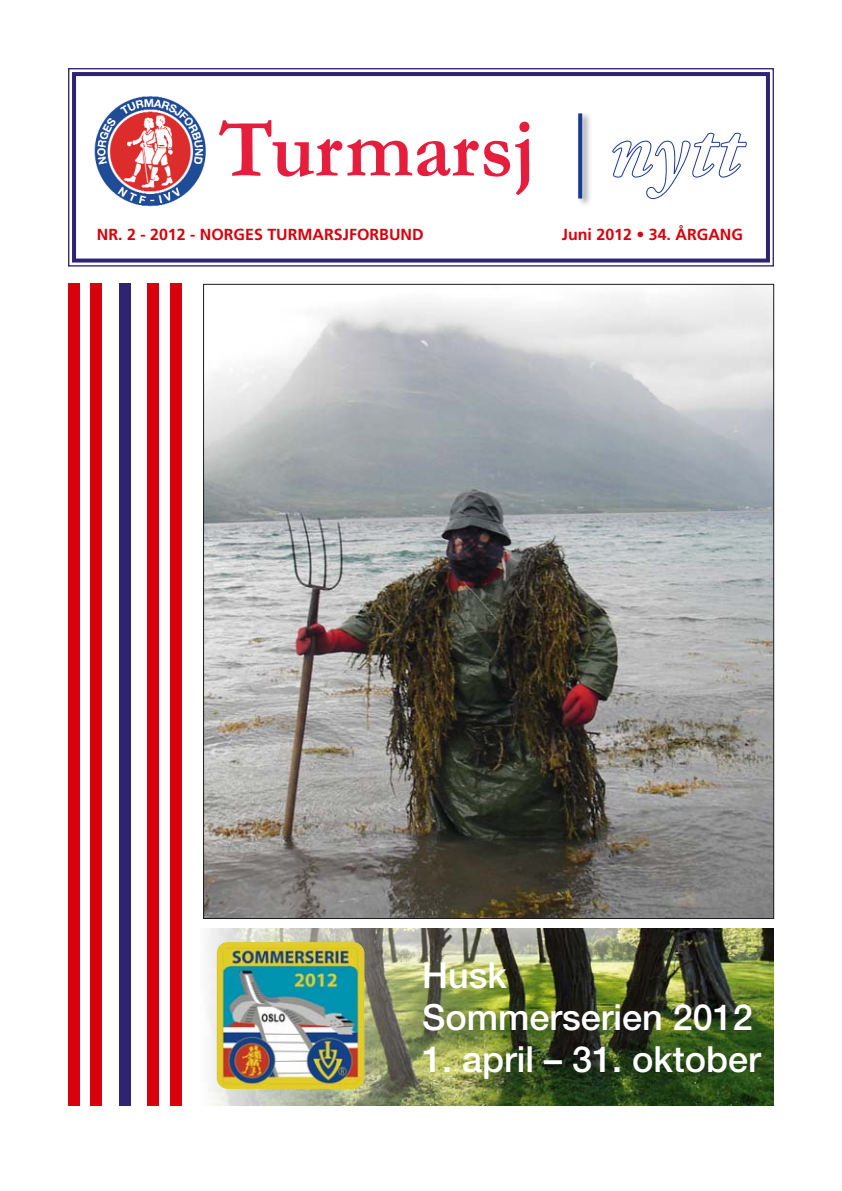
<style>
.page{position:relative;width:842px;height:1191px;background:#fff}
.page>*{position:absolute;margin:0;border:0;box-sizing:border-box;transform-origin:0 0}
.t1{font:700 84px "Garamond";color:#e61e3e;scale:.95 1}
.t2{font:500 36px/42px "Helvetica Neue";color:#fff}
.t3{font:700 16px "Frutiger";color:#d7000c}
.s1{font-family:"Adobe Garamond";font-style:italic;color:#fff}
</style>
<div class="page">
<div style="left:68px;top:68px;width:706px;height:198px;border:1px solid #2f2374"></div>
<div style="left:72px;top:72px;width:698px;height:190px;border:4px solid #2f2374"></div>
<img style="left:94px;top:95px;width:113px;height:113px;border-radius:50%">
<img style="left:205px;top:286px;width:567px;height:630px">
<div style="left:68px;top:283px;width:11px;height:823px;background:#d7000c"></div>
<div style="left:91px;top:283px;width:11px;height:823px;background:#d7000c"></div>
<div style="left:119px;top:283px;width:11px;height:823px;background:#2f2374"></div>
<div style="left:147px;top:283px;width:12px;height:823px;background:#d7000c"></div>
<div style="left:170px;top:283px;width:11px;height:823px;background:#d7000c"></div>
<img style="left:578px;top:113px;width:12px;height:92px">
<svg style="left:578px;top:113px;width:4px;height:85px"></svg>
<img style="left:509px;top:928px;width:265px;height:178px">
<img style="left:208px;top:928px;width:301px;height:178px">
<img style="left:217px;top:942px;width:147px;height:147px;border-radius:11px">
<h1 class="t1" style="left:219px;top:117px;width:550px">Turmarsj <span class="s1">nytt</span></h1>
<p class="t3" style="left:97px;top:228px;width:328px">NR. 2 - 2012 - NORGES TURMARSJFORBUND</p>
<p class="t3" style="left:562px;top:228px;width:183px">Juni 2012 • 34. ÅRGANG</p>
<h2 class="t2" style="left:422px;top:957px;width:332px">Husk<br>Sommerserien 2012</h2>
<h2 class="t2" style="left:422px;top:1041px;width:340px">1. april – 31. oktober</h2>
</div>
